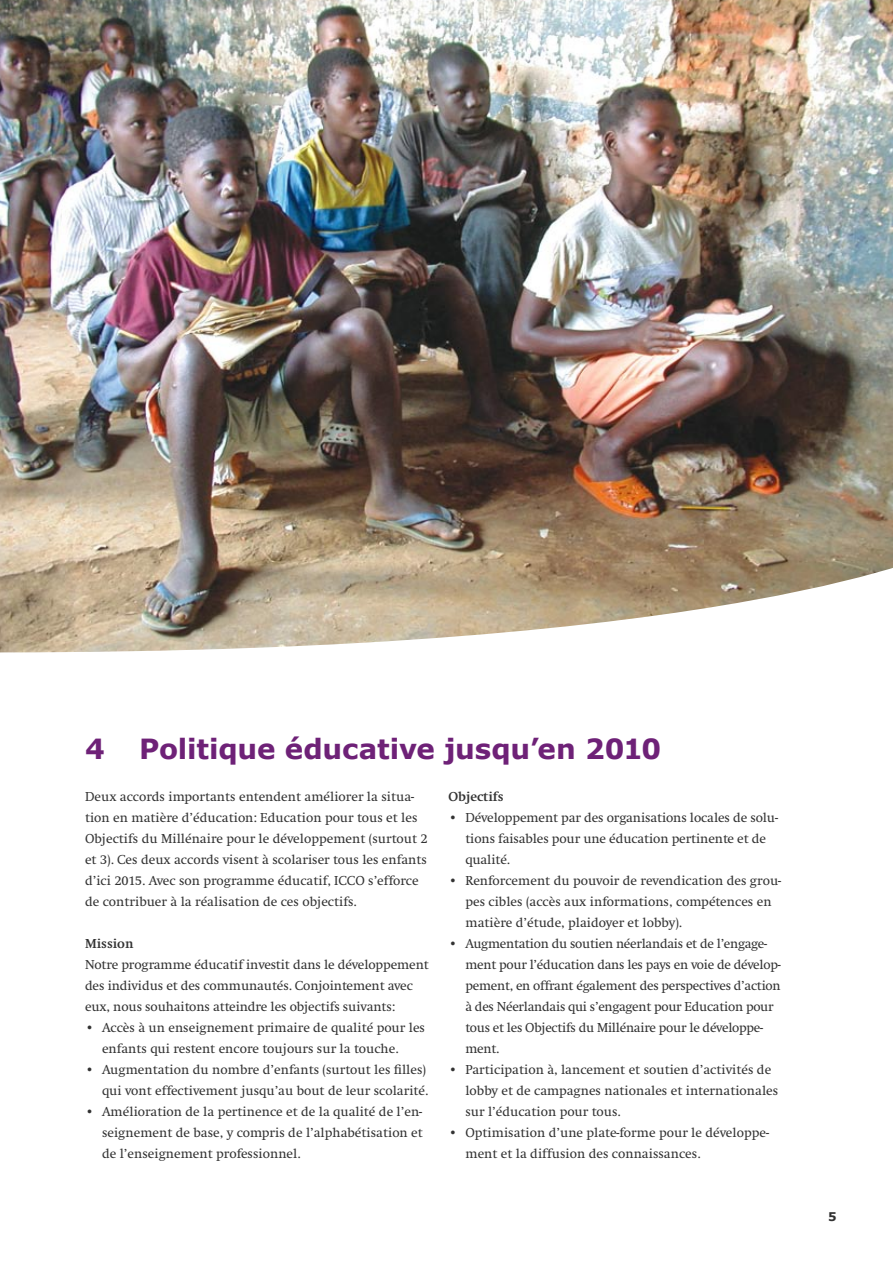
<style>
.page{position:relative;width:893px;height:1263px;background:#fff}
.page>*{position:absolute;margin:0;border:0;box-sizing:border-box;transform-origin:0 0}
.t1{font:700 27.75px "Verdana";letter-spacing:-.01em;color:#6e2177}
.t2{font:13.5px/21px "Swift";color:#323232}
.t3{font:13.5px/21px "Swift";letter-spacing:-.02em;color:#323232}
.t4{font:700 13.5px "Swift";color:#323232}
.t5{font:700 12px "Verdana";color:#323232}
</style>
<div class="page">
<img style="left:0;top:0;width:893px;height:549px">
<svg style="left:0;top:549px;width:893px;height:104px"></svg>
<h1 class="t1" style="left:85px;top:731px;width:578px">4 Politique éducative jusqu’en 2010</h1>
<p class="t2" style="left:85px;top:786px;width:344px">Deux accords importants entendent améliorer la situa&shy;tion en matière d’éducation: Education pour tous et les Objectifs du Millénaire pour le développement (surtout 2 et 3). Ces deux accords visent à scolariser tous les enfants d’ici 2015. Avec son programme éducatif, ICCO s’efforce de contribuer à la réalisation de ces objectifs.</p>
<p class="t4" style="left:85px;top:936px;width:50px">Mission</p>
<p class="t2" style="left:85px;top:954px;width:345px">Notre programme éducatif investit dans le développement des individus et des communautés. Conjointement avec eux, nous souhaitons atteindre les objectifs suivants:</p>
<p class="t2" style="left:102px;top:1017px;width:325px;text-indent:-17px">• Accès à un enseignement primaire de qualité pour les enfants qui restent encore toujours sur la touche.</p>
<p class="t2" style="left:85px;top:1059px;width:345px;text-align:right">• Augmentation du nombre d’enfants (surtout les filles) qui vont effectivement jusqu’au bout de leur scolarité.</p>
<p class="t2" style="left:102px;top:1101px;width:322px;text-align:justify;text-indent:-17px">• Amélioration de la pertinence et de la qualité de l’en&shy;seignement de base, y compris de l’alphabétisation et de l’enseignement professionnel.</p>
<p class="t4" style="left:448px;top:789px;width:57px">Objectifs</p>
<p class="t2" style="left:465px;top:807px;width:314px;text-indent:-17px">• Développement par des organisations locales de solu&shy;tions faisables pour une éducation pertinente et de qualité.</p>
<p class="t2" style="left:465px;top:870px;width:317px;text-indent:-17px">• Renforcement du pouvoir de revendication des grou&shy;pes cibles (accès aux informations, compétences en matière d’étude, plaidoyer et lobby).</p>
<p class="t3" style="left:465px;top:933px;width:317px;text-indent:-17px">• Augmentation du soutien néerlandais et de l’engage&shy;ment pour l’éducation dans les pays en voie de dévelop&shy;pement, en offrant également des perspectives d’action à des Néerlandais qui s’engagent pour Education pour tous et les Objectifs du Millénaire pour le développe&shy;ment.</p>
<p class="t2" style="left:465px;top:1059px;width:314px;text-indent:-17px">• Participation à, lancement et soutien d’activités de lobby et de campagnes nationales et internationales sur l’éducation pour tous.</p>
<p class="t2" style="left:465px;top:1122px;width:305px;text-indent:-17px">• Optimisation d’une plate-forme pour le développe&shy;ment et la diffusion des connaissances.</p>
<p class="t5" style="left:828px;top:1209px;width:10px">5</p>
</div>
